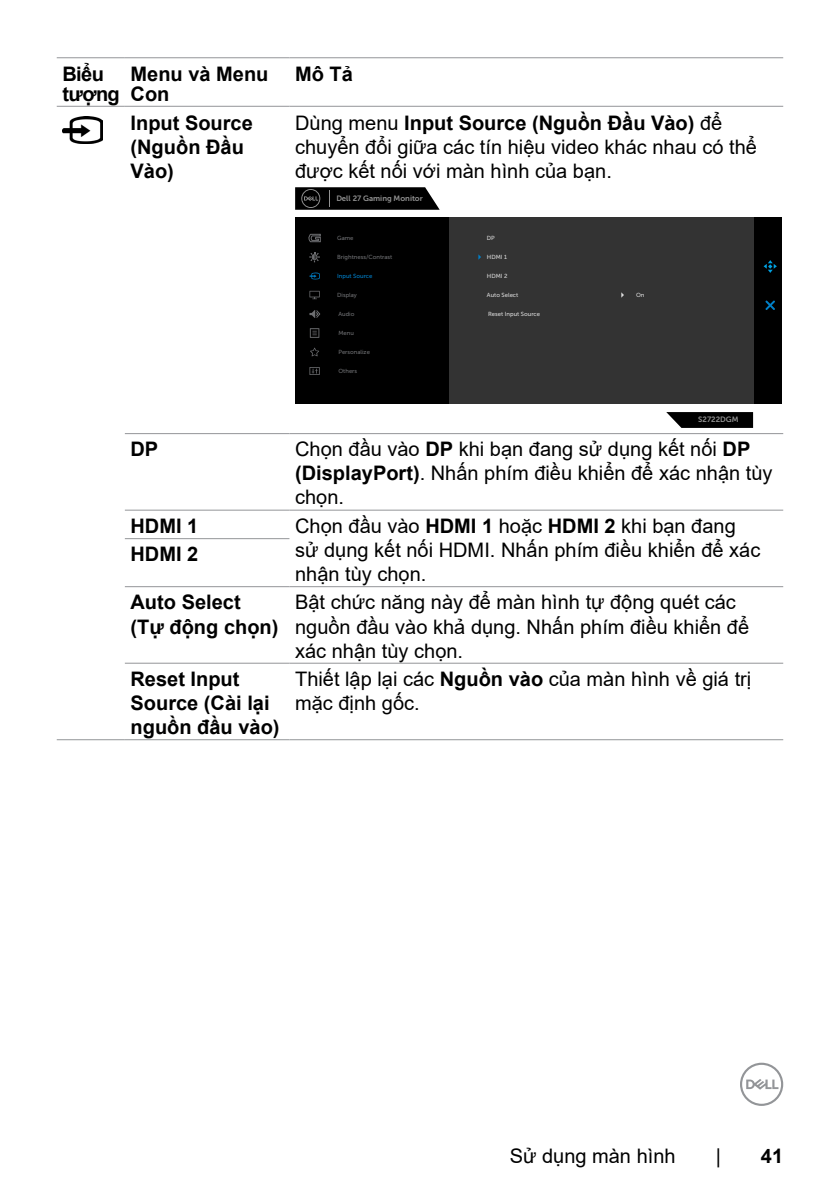
<style>
.page{position:relative;width:840px;height:1191px;background:#fff}
.page>*{position:absolute;margin:0;border:0;box-sizing:border-box;transform-origin:0 0}
.t1{font:20px/24px "Arial";color:#000}
.t2{font:700 20px/24px "Arial";color:#000}
.t3{font:7.8px "Museo Sans For Dell 700";color:#939393}
.t4{font:6px "Museo Sans For Dell 500";color:#6d6e71}
.t5{font:6px "Museo Sans For Dell 500";color:#d9d9d9}
.t6{font:6px "Museo Sans For Dell 500";color:#007fc8}
.s1{font-weight:700}
</style>
<div class="page">
<svg style="left:740px;top:1062px;width:42px;height:44px"></svg>
<hr style="left:57px;top:106px;width:68px;height:1px;background:#939598">
<hr style="left:125px;top:106px;width:164px;height:1px;background:#939598">
<hr style="left:289px;top:106px;width:493px;height:1px;background:#939598">
<hr style="left:57px;top:57px;width:68px;height:1px;background:#939598">
<hr style="left:125px;top:57px;width:164px;height:1px;background:#939598">
<hr style="left:289px;top:57px;width:493px;height:1px;background:#939598">
<hr style="left:125px;top:433px;width:164px;height:1px;background:#939598">
<hr style="left:289px;top:433px;width:493px;height:1px;background:#939598">
<hr style="left:125px;top:510px;width:164px;height:1px;background:#939598">
<hr style="left:289px;top:510px;width:493px;height:1px;background:#939598">
<hr style="left:125px;top:538px;width:164px;height:1px;background:#939598">
<hr style="left:125px;top:586px;width:164px;height:1px;background:#939598">
<hr style="left:289px;top:586px;width:493px;height:1px;background:#939598">
<hr style="left:57px;top:739px;width:68px;height:1px;background:#939598">
<hr style="left:125px;top:739px;width:164px;height:1px;background:#939598">
<hr style="left:289px;top:739px;width:493px;height:1px;background:#939598">
<hr style="left:125px;top:663px;width:164px;height:1px;background:#939598">
<hr style="left:289px;top:663px;width:493px;height:1px;background:#939598">
<img style="left:62px;top:116px;width:40px;height:27px">
<div style="left:295px;top:217px;width:154px;height:187px;background:#000"></div>
<div style="left:449px;top:217px;width:304px;height:187px;background:#333"></div>
<div style="left:753px;top:217px;width:28px;height:187px;background:#000"></div>
<svg style="left:666px;top:412px;width:86px;height:16px"></svg>
<svg style="left:308px;top:233px;width:13px;height:10px"></svg>
<svg style="left:295px;top:187px;width:144px;height:23px"></svg>
<svg style="left:310px;top:328px;width:9px;height:10px"></svg>
<svg style="left:310px;top:347px;width:9px;height:9px"></svg>
<svg style="left:309px;top:367px;width:10px;height:8px"></svg>
<svg style="left:309px;top:252px;width:11px;height:10px"></svg>
<svg style="left:309px;top:291px;width:10px;height:8px"></svg>
<svg style="left:309px;top:272px;width:10px;height:7px"></svg>
<svg style="left:309px;top:310px;width:12px;height:8px"></svg>
<svg style="left:478px;top:254px;width:3px;height:6px"></svg>
<svg style="left:763px;top:260px;width:13px;height:13px"></svg>
<svg style="left:765px;top:300px;width:9px;height:10px"></svg>
<p class="t2" style="left:62px;top:64px;width:59px;line-height:20px">Biểu tượng</p>
<p class="t2" style="left:130px;top:64px;width:139px;line-height:20px">Menu và Menu<br>Con</p>
<p class="t2" style="left:295px;top:62px;width:59px">Mô Tả</p>
<p class="t2" style="left:130px;top:111px;width:124px">Input Source (Nguồn Đầu<br>Vào)</p>
<p class="t1" style="left:295px;top:110px;width:463px">Dùng menu <span class="s1">Input Source (Nguồn Đầu Vào)</span> để chuyển đổi giữa các tín hiệu video khác nhau có thể được kết nối với màn hình của bạn.</p>
<p class="t3" style="left:336px;top:194px;width:88px">Dell 27 Gaming Monitor</p>
<p class="t4" style="left:337px;top:234px;width:18px">Game</p>
<p class="t5" style="left:486px;top:234px;width:9px">DP</p>
<p class="t4" style="left:337px;top:253px;width:57px">Brightness/Contrast</p>
<p class="t5" style="left:486px;top:253px;width:22px">HDMI 1</p>
<p class="t6" style="left:337px;top:272px;width:37px">Input Source</p>
<p class="t4" style="left:338px;top:310px;width:17px">Audio</p>
<p class="t4" style="left:337px;top:291px;width:21px">Display</p>
<p class="t5" style="left:486px;top:272px;width:22px">HDMI 2</p>
<p class="t5" style="left:488px;top:310px;width:53px">Reset Input Source</p>
<p class="t5" style="left:486px;top:291px;width:33px">Auto Select</p>
<p class="t5" style="left:635px;top:291px;width:10px">On</p>
<p class="t4" style="left:338px;top:329px;width:17px">Menu</p>
<p class="t4" style="left:338px;top:348px;width:33px">Personalize</p>
<p class="t4" style="left:338px;top:367px;width:20px">Others</p>
<p class="t3" style="left:697px;top:415px;width:42px">S2722DGM</p>
<p class="t2" style="left:130px;top:437px;width:29px">DP</p>
<p class="t1" style="left:295px;top:437px;width:478px">Chọn đầu vào <span class="s1">DP</span> khi bạn đang sử dụng kết nối <span class="s1">DP (DisplayPort)</span>. Nhấn phím điều khiển để xác nhận tùy chọn.</p>
<p class="t2" style="left:130px;top:514px;width:69px">HDMI 1</p>
<p class="t1" style="left:295px;top:514px;width:466px">Chọn đầu vào <span class="s1">HDMI 1</span> hoặc <span class="s1">HDMI 2</span> khi bạn đang sử dụng kết nối HDMI. Nhấn phím điều khiển để xác nhận tùy chọn.</p>
<p class="t2" style="left:130px;top:542px;width:69px">HDMI 2</p>
<p class="t2" style="left:130px;top:590px;width:149px">Auto Select<br>(Tự động chọn)</p>
<p class="t1" style="left:295px;top:590px;width:455px">Bật chức năng này để màn hình tự động quét các nguồn đầu vào khả dụng. Nhấn phím điều khiển để xác nhận tùy chọn.</p>
<p class="t2" style="left:130px;top:667px;width:150px">Reset Input<br>Source (Cài lại nguồn đầu vào)</p>
<p class="t1" style="left:295px;top:667px;width:457px">Thiết lập lại các <span class="s1">Nguồn vào</span> của màn hình về giá trị mặc định gốc.</p>
<p class="t1" style="left:509px;top:1143px;width:167px">Sử dụng màn hình</p>
<p class="t1" style="left:715px;top:1143px;width:7px">|</p>
<p class="t2" style="left:760px;top:1143px;width:24px">41</p>
</div>
